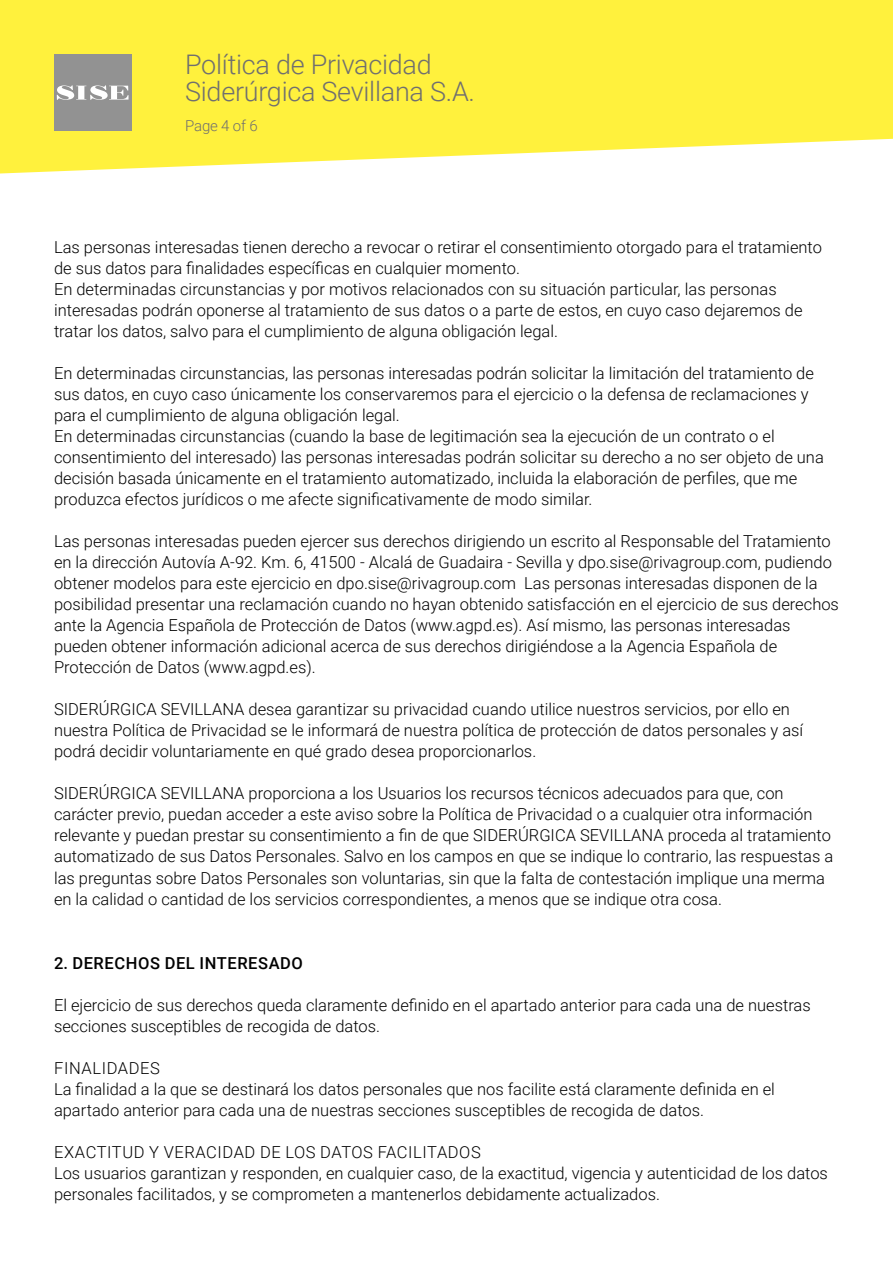
<style>
.page{position:relative;width:893px;height:1263px;background:#fff}
.page>*{position:absolute;margin:0;border:0;box-sizing:border-box;transform-origin:0 0}
.t1{font:300 27px/27px "Roboto";letter-spacing:-.01em;color:#706f6f}
.t2{font:300 16.5px/21px "Roboto";color:#000}
.t3{font:500 16.5px "Roboto";letter-spacing:.035em;color:#000}
.t4{font:300 15px "Roboto";letter-spacing:-.01em;color:#706f6f}
</style>
<div class="page">
<svg style="left:0;top:0;width:893px;height:173px;background:#fef250"></svg>
<div style="left:54px;top:54px;width:77px;height:77px;background:#929292"></div>
<svg style="left:57px;top:85px;width:72px;height:15px"></svg>
<h1 class="t1" style="left:185px;top:50px;width:291px">Política de Privacidad<br>Siderúrgica Sevillana S.A.</h1>
<p class="t4" style="left:185px;top:115px;width:74px">Page 4 of 6</p>
<p class="t2" style="left:54px;top:236px;width:769px">Las personas interesadas tienen derecho a revocar o retirar el consentimiento otorgado para el tratamiento de sus datos para finalidades específicas en cualquier momento.<br>En determinadas circunstancias y por motivos relacionados con su situación particular, las personas interesadas podrán oponerse al tratamiento de sus datos o a parte de estos, en cuyo caso dejaremos de tratar los datos, salvo para el cumplimiento de alguna obligación legal.</p>
<p class="t2" style="left:54px;top:362px;width:771px">En determinadas circunstancias, las personas interesadas podrán solicitar la limitación del tratamiento de sus datos, en cuyo caso únicamente los conservaremos para el ejercicio o la defensa de reclamaciones y para el cumplimiento de alguna obligación legal.<br>En determinadas circunstancias (cuando la base de legitimación sea la ejecución de un contrato o el consentimiento del interesado) las personas interesadas podrán solicitar su derecho a no ser objeto de una decisión basada únicamente en el tratamiento automatizado, incluida la elaboración de perfiles, que me produzca efectos jurídicos o me afecte significativamente de modo similar.</p>
<p class="t2" style="left:54px;top:530px;width:786px">Las personas interesadas pueden ejercer sus derechos dirigiendo un escrito al Responsable del Tratamiento en la dirección Autovía A-92. Km. 6, 41500 - Alcalá de Guadaira - Sevilla y dpo.sise@rivagroup.com, pudiendo obtener modelos para este ejercicio en dpo.sise@rivagroup.com Las personas interesadas disponen de la posibilidad presentar una reclamación cuando no hayan obtenido satisfacción en el ejercicio de sus derechos ante la Agencia Española de Protección de Datos (www.agpd.es). Así mismo, las personas interesadas pueden obtener información adicional acerca de sus derechos dirigiéndose a la Agencia Española de Protección de Datos (www.agpd.es).</p>
<p class="t2" style="left:54px;top:698px;width:751px">SIDERÚRGICA SEVILLANA desea garantizar su privacidad cuando utilice nuestros servicios, por ello en nuestra Política de Privacidad se le informará de nuestra política de protección de datos personales y así podrá decidir voluntariamente en qué grado desea proporcionarlos.</p>
<p class="t2" style="left:54px;top:782px;width:781px">SIDERÚRGICA SEVILLANA proporciona a los Usuarios los recursos técnicos adecuados para que, con carácter previo, puedan acceder a este aviso sobre la Política de Privacidad o a cualquier otra información relevante y puedan prestar su consentimiento a fin de que SIDERÚRGICA SEVILLANA proceda al tratamiento automatizado de sus Datos Personales. Salvo en los campos en que se indique lo contrario, las respuestas a las preguntas sobre Datos Personales son voluntarias, sin que la falta de contestación implique una merma en la calidad o cantidad de los servicios correspondientes, a menos que se indique otra cosa.</p>
<p class="t3" style="left:54px;top:951px;width:251px">2. DERECHOS DEL INTERESADO</p>
<p class="t2" style="left:54px;top:994px;width:758px">El ejercicio de sus derechos queda claramente definido en el apartado anterior para cada una de nuestras secciones susceptibles de recogida de datos.</p>
<p class="t2" style="left:54px;top:1057px;width:722px">FINALIDADES<br>La finalidad a la que se destinará los datos personales que nos facilite está claramente definida en el apartado anterior para cada una de nuestras secciones susceptibles de recogida de datos.</p>
<p class="t2" style="left:54px;top:1141px;width:775px">EXACTITUD Y VERACIDAD DE LOS DATOS FACILITADOS<br>Los usuarios garantizan y responden, en cualquier caso, de la exactitud, vigencia y autenticidad de los datos personales facilitados, y se comprometen a mantenerlos debidamente actualizados.</p>
</div>
